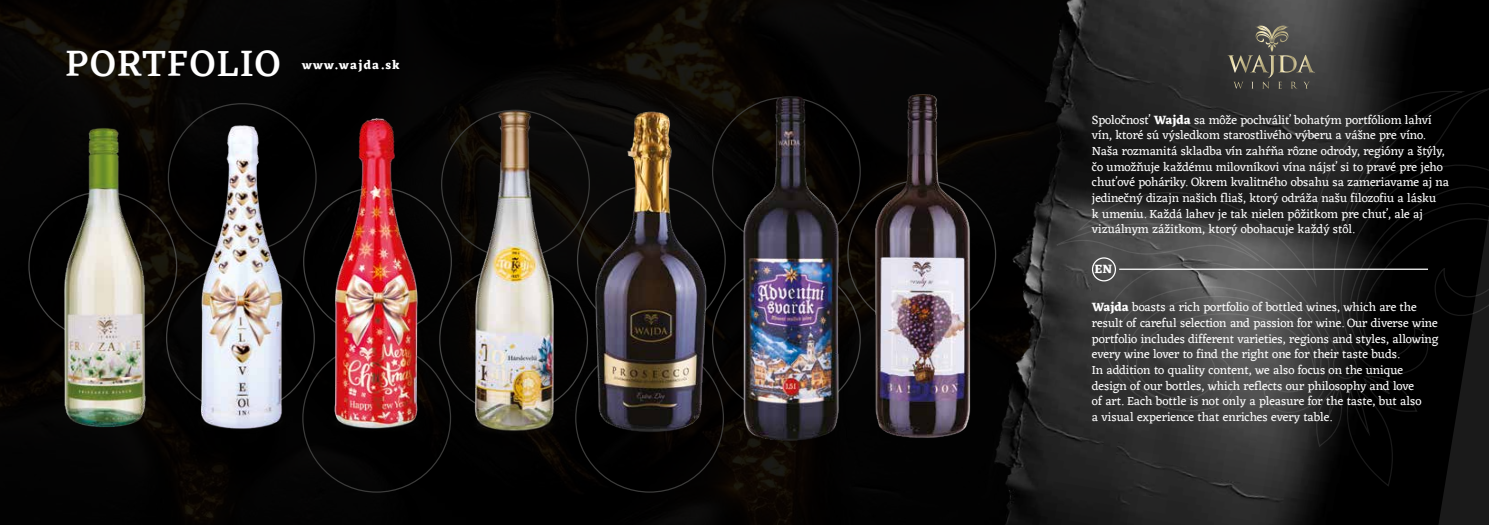
<style>
.page{position:relative;width:1489px;height:525px;background:#fff}
.page>*{position:absolute;margin:0;border:0;box-sizing:border-box;transform-origin:0 0}
.t1{font:500 37.5px "Eczar";letter-spacing:.045em;color:#fff}
.t2{font:12.5px/15.6px "Eczar";color:#fff}
.t3{font:700 12.5px "Eczar";letter-spacing:.085em;color:#fff}
.s1{font-weight:700}
</style>
<div class="page">
<div style="left:0;top:0;width:1488px;height:524px;background:#000"></div>
<img style="left:871px;top:0;width:617px;height:524px">
<svg style="left:1055px;top:87px;width:433px;height:400px"></svg>
<img style="left:55px;top:69px;width:93px;height:359px">
<img style="left:469px;top:91px;width:93px;height:343px">
<img style="left:194px;top:108px;width:99px;height:321px">
<img style="left:315px;top:118px;width:121px;height:311px">
<img style="left:725px;top:87px;width:124px;height:365px">
<img style="left:871px;top:85px;width:177px;height:381px">
<img style="left:589px;top:92px;width:123px;height:356px">
<svg style="left:1254px;top:26px;width:34px;height:21px"></svg>
<svg style="left:1227px;top:55px;width:87px;height:34px;background:#54524a"></svg>
<hr style="left:1119px;top:268px;width:308px;height:2px;background:#fff">
<div style="left:1091px;top:257px;width:24px;height:24px;border:1px solid #fff;border-radius:50%"></div>
<h1 class="t1" style="left:66px;top:42px;width:216px">PORTFOLIO</h1>
<p class="t3" style="left:302px;top:57px;width:99px">www.wajda.sk</p>
<p class="t2" style="left:1091px;top:112px;width:358px">Spoločnosť <span class="s1">Wajda</span> sa môže pochváliť bohatým portfóliom lahví vín, ktoré sú výsledkom starostlivého výberu a vášne pre víno.<br>Naša rozmanitá skladba vín zahŕňa rôzne odrody, regióny a štýly, čo umožňuje každému milovníkovi vína nájsť si to pravé pre jeho chuťové poháriky. Okrem kvalitného obsahu sa zameriavame aj na jedinečný dizajn našich fliaš, ktorý odráža našu filozofiu a lásku<br>k umeniu. Každá lahev je tak nielen pôžitkom pre chuť, ale aj vizuálnym zážitkom, ktorý obohacuje každý stôl.</p>
<p class="t3" style="left:1094px;top:262px;width:19px">EN</p>
<p class="t2" style="left:1091px;top:300px;width:348px"><span class="s1">Wajda</span> boasts a rich portfolio of bottled wines, which are the result of careful selection and passion for wine. Our diverse wine portfolio includes different varieties, regions and styles, allowing every wine lover to find the right one for their taste buds.<br>In addition to quality content, we also focus on the unique design of our bottles, which reflects our philosophy and love<br>of art. Each bottle is not only a pleasure for the taste, but also<br>a visual experience that enriches every table.</p>
</div>
